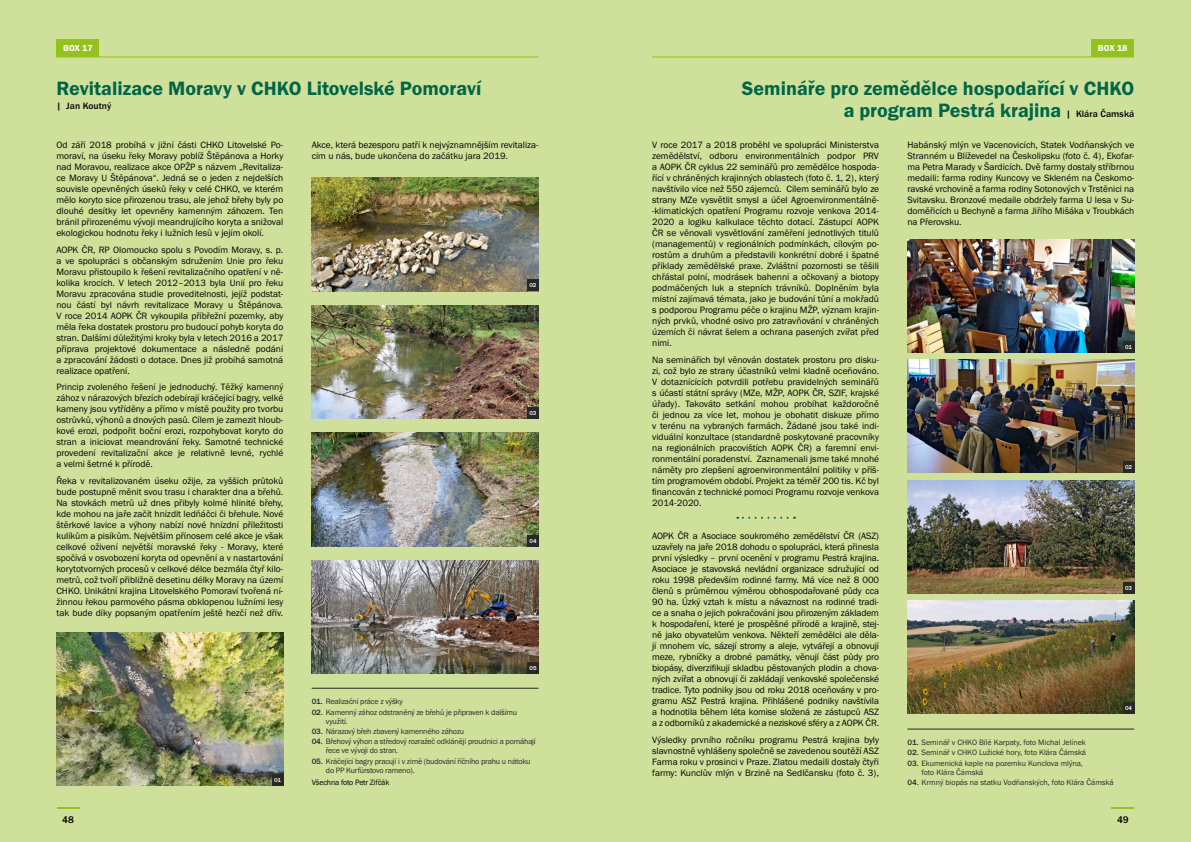
<style>
.page{position:relative;width:1191px;height:842px;background:#cfe09b}
.page>*{position:absolute;margin:0;border:0;box-sizing:border-box;transform-origin:0 0}
.t1{font:20px/22px "Franklin Gothic URW Dem";color:#006647;text-align:right}
.t2{font:500 10px "Franklin Gothic URW";color:#000}
.t3{font:9.5px/11px "Franklin Gothic URW Boo";color:#000;text-align:justify}
.t4{font:500 9.5px "Franklin Gothic URW";letter-spacing:.01em;color:#000}
.t5{font:9px "Franklin Gothic URW Dem";color:#fff}
.t6{font:8px/9px "Franklin Gothic URW Boo";letter-spacing:-.02em;color:#282827}
.t7{font:8px/9px "Franklin Gothic URW Boo";color:#282827}
.t8{font:8px "Franklin Gothic URW Boo";letter-spacing:-.02em;color:#000}
.t9{font:500 6px "Franklin Gothic URW";color:#fff}
.s1{font-family:"Franklin Gothic URW";font-weight:500}
.s2{font-family:"Franklin Gothic URW";font-weight:500;font-size:9.5px;color:#000}
</style>
<div class="page">
<hr style="left:57px;top:807px;width:22px;height:2px;background:#95c11f">
<hr style="left:1111px;top:807px;width:23px;height:2px;background:#95c11f">
<div style="left:57px;top:39px;width:42px;height:18px;background:#95c11f"></div>
<hr style="left:312px;top:688px;width:226px;height:1px;background:#282827">
<img style="left:56px;top:632px;width:227px;height:153px">
<div style="left:272px;top:774px;width:11px;height:11px;background:#282827"></div>
<img style="left:312px;top:305px;width:226px;height:114px">
<div style="left:527px;top:407px;width:11px;height:12px;background:#282827"></div>
<img style="left:312px;top:433px;width:227px;height:113px">
<div style="left:527px;top:535px;width:12px;height:11px;background:#282827"></div>
<img style="left:312px;top:560px;width:227px;height:114px">
<div style="left:527px;top:662px;width:12px;height:12px;background:#282827"></div>
<img style="left:312px;top:178px;width:226px;height:113px">
<div style="left:527px;top:280px;width:11px;height:11px;background:#282827"></div>
<hr style="left:57px;top:57px;width:482px;height:1px;background:#95c11f">
<div style="left:1091px;top:39px;width:43px;height:18px;background:#95c11f"></div>
<hr style="left:652px;top:57px;width:482px;height:1px;background:#95c11f">
<hr style="left:907px;top:729px;width:227px;height:1px;background:#282827">
<img style="left:907px;top:239px;width:227px;height:113px">
<div style="left:1123px;top:341px;width:11px;height:11px;background:#282827"></div>
<img style="left:907px;top:360px;width:227px;height:113px">
<div style="left:1123px;top:462px;width:11px;height:11px;background:#282827"></div>
<img style="left:907px;top:480px;width:227px;height:113px">
<div style="left:1123px;top:582px;width:11px;height:11px;background:#282827"></div>
<img style="left:907px;top:600px;width:227px;height:114px">
<div style="left:1123px;top:703px;width:11px;height:11px;background:#282827"></div>
<svg style="left:737px;top:517px;width:50px;height:2px"></svg>
<p class="t5" style="left:63px;top:43px;width:31px">BOX 17</p>
<h1 class="t1" style="left:56px;top:77px;width:426px">Revitalizace Moravy v CHKO Litovelské Pomoraví</h1>
<p class="t4" style="left:56px;top:100px;width:56px">| Jan Koutný</p>
<p class="t3" style="left:56px;top:139px;width:228px">Od září 2018 probíhá v jižní části CHKO Litovelské Po&shy;moraví, na úseku řeky Moravy poblíž Štěpánova a Horky nad Moravou, realizace akce OPŽP s názvem „Revitaliza&shy;ce Moravy U Štěpánova“. Jedná se o jeden z nejdelších souvisle opevněných úseků řeky v celé CHKO, ve kterém mělo koryto sice přirozenou trasu, ale jehož břehy byly po dlouhé desítky let opevněny kamenným záhozem. Ten bránil přirozenému vývoji meandrujícího koryta a snižoval ekologickou hodnotu řeky i lužních lesů v jejím okolí.</p>
<p class="t3" style="left:56px;top:244px;width:228px">AOPK ČR, RP Olomoucko spolu s Povodím Moravy, s. p. a ve spolupráci s občanským sdružením Unie pro řeku Moravu přistoupilo k řešení revitalizačního opatření v ně&shy;kolika krocích. V letech 2012‒2013 byla Unií pro řeku Moravu zpracována studie proveditelnosti, jejíž podstat&shy;nou částí byl návrh revitalizace Moravy u Štěpánova.<br>V roce 2014 AOPK ČR vykoupila příbřežní pozemky, aby měla řeka dostatek prostoru pro budoucí pohyb koryta do stran. Dalšími důležitými kroky byla v letech 2016 a 2017 příprava projektové dokumentace a následně podání a zpracování žádosti o dotace. Dnes již probíhá samotná realizace opatření.</p>
<p class="t3" style="left:56px;top:381px;width:228px">Princip zvoleného řešení je jednoduchý. Těžký kamenný zához v nárazových březích odebírají kráčející bagry, velké kameny jsou vytříděny a přímo v místě použity pro tvorbu ostrůvků, výhonů a dnových pasů. Cílem je zamezit hloub&shy;kové erozi, podpořit boční erozi, rozpohybovat koryto do stran a iniciovat meandrování řeky. Samotné technické provedení revitalizační akce je relativně levné, rychlé a velmi šetrné k přírodě.</p>
<p class="t3" style="left:56px;top:475px;width:228px">Řeka v revitalizovaném úseku ožije, za vyšších průtoků bude postupně měnit svou trasu i charakter dna a břehů.<br>Na stovkách metrů už dnes přibyly kolmé hlinité břehy, kde mohou na jaře začít hnízdit ledňáčci či břehule. Nové štěrkové lavice a výhony nabízí nové hnízdní příležitosti kulíkům a pisíkům. Největším přínosem celé akce je však celkové oživení největší moravské řeky - Moravy, které spočívá v osvobození koryta od opevnění a v nastartování korytotvorných procesů v celkové délce bezmála čtyř kilo&shy;metrů, což tvoří přibližně desetinu délky Moravy na území CHKO. Unikátní krajina Litovelského Pomoraví tvořená ní&shy;žinnou řekou parmového pásma obklopenou lužními lesy tak bude díky popsaným opatřením ještě hezčí než dřív.</p>
<p class="t9" style="left:274px;top:776px;width:9px">01</p>
<p class="t3" style="left:312px;top:139px;width:228px">Akce, která bezesporu patří k nejvýznamnějším revitaliza&shy;cím u nás, bude ukončena do začátku jara 2019.</p>
<p class="t9" style="left:529px;top:282px;width:9px">02</p>
<p class="t9" style="left:529px;top:409px;width:9px">03</p>
<p class="t9" style="left:529px;top:537px;width:9px">04</p>
<p class="t9" style="left:529px;top:664px;width:9px">05</p>
<p class="t6" style="left:312px;top:697px;width:93px"><span class="s1">01.</span> Realizační práce z výšky</p>
<p class="t6" style="left:326px;top:707px;width:193px;text-indent:-14px"><span class="s1">02.</span> Kamenný zához odstraněný ze břehů je připraven k dalšímu využití.</p>
<p class="t6" style="left:312px;top:727px;width:154px"><span class="s1">03.</span> Nárazový břeh zbavený kamenného záhozu</p>
<p class="t6" style="left:326px;top:737px;width:211px;text-indent:-14px"><span class="s1">04.</span> Břehový výhon a středový rozražeč odklánějí proudnici a pomáhají řece ve vývoji do stran.</p>
<p class="t6" style="left:326px;top:756px;width:206px;text-indent:-14px"><span class="s1">05.</span> Kráčející bagry pracují i v zimě (budování říčního prahu u nátoku do PP Kurfürstovo rameno).</p>
<p class="t8" style="left:312px;top:778px;width:79px">Všechna foto Petr Zifčák</p>
<p class="t5" style="left:1098px;top:43px;width:31px">BOX 18</p>
<h1 class="t1" style="left:742px;top:77px;width:394px">Semináře pro zemědělce hospodařící v CHKO a program Pestrá krajina <span class="s2">| Klára Čamská</span></h1>
<p class="t3" style="left:652px;top:139px;width:228px">V roce 2017 a 2018 proběhl ve spolupráci Ministerstva zemědělství, odboru environmentálních podpor PRV a AOPK ČR cyklus 22 seminářů pro zemědělce hospoda&shy;řící v chráněných krajinných oblastech (foto č. 1, 2), který navštívilo více než 550 zájemců. Cílem seminářů bylo ze strany MZe vysvětlit smysl a účel Agroenvironmentálně--klimatických opatření Programu rozvoje venkova 2014- 2020 a logiku kalkulace těchto dotací. Zástupci AOPK ČR se věnovali vysvětlování zaměření jednotlivých titulů (managementů) v regionálních podmínkách, cílovým po&shy;rostům a druhům a představili konkrétní dobré i špatné příklady zemědělské praxe. Zvláštní pozornosti se těšili chřástal polní, modrásek bahenní a očkovaný a biotopy podmáčených luk a stepních trávníků. Doplněním byla místní zajímavá témata, jako je budování tůní a mokřadů s podporou Programu péče o krajinu MŽP, význam krajin&shy;ných prvků, vhodné osivo pro zatravňování v chráněných územích či návrat šelem a ochrana pasených zvířat před nimi.</p>
<p class="t3" style="left:652px;top:354px;width:228px">Na seminářích byl věnován dostatek prostoru pro disku&shy;zi, což bylo ze strany účastníků velmi kladně oceňováno.<br>V dotaznícících potvrdili potřebu pravidelných seminářů s účastí státní správy (MZe, MŽP, AOPK ČR, SZIF, krajské úřady). Takováto setkání mohou probíhat každoročně či jednou za více let, mohou je obohatit diskuze přímo v terénu na vybraných farmách. Žádané jsou také indi&shy;viduální konzultace (standardně poskytované pracovníky na regionálních pracovištích AOPK ČR) a faremní envi&shy;ronmentální poradenství. Zaznamenali jsme také mnohé náměty pro zlepšení agroenvironmentální politiky v příš&shy;tím programovém období. Projekt za téměř 200 tis. Kč byl financován z technické pomoci Programu rozvoje venkova 2014-2020.</p>
<p class="t3" style="left:652px;top:530px;width:228px">AOPK ČR a Asociace soukromého zemědělství ČR (ASZ) uzavřely na jaře 2018 dohodu o spolupráci, která přinesla první výsledky – první ocenění v programu Pestrá krajina.<br>Asociace je stavovská nevládní organizace sdružující od roku 1998 především rodinné farmy. Má více než 8 000 členů s průměrnou výměrou obhospodařované půdy cca 90 ha. Úzký vztah k místu a návaznost na rodinné tradi&shy;ce a snaha o jejich pokračování jsou přirozeným základem k hospodaření, které je prospěšné přírodě a krajině, stej&shy;ně jako obyvatelům venkova. Někteří zemědělci ale děla&shy;jí mnohem víc, sázejí stromy a aleje, vytvářejí a obnovují meze, rybníčky a drobné památky, věnují část půdy pro biopásy, diverzifikují skladbu pěstovaných plodin a chova&shy;ných zvířat a obnovují či zakládají venkovské společenské tradice. Tyto podniky jsou od roku 2018 oceňovány v pro&shy;gramu ASZ Pestrá krajina. Přihlášené podniky navštívila a hodnotila během léta komise složená ze zástupců ASZ a z odborníků z akademické a neziskové sféry a z AOPK ČR.</p>
<p class="t3" style="left:652px;top:734px;width:228px">Výsledky prvního ročníku programu Pestrá krajina byly slavnostně vyhlášeny společně se zavedenou soutěží ASZ Farma roku v prosinci v Praze. Zlatou medaili dostaly čtyři farmy: Kunclův mlýn v Brzině na Sedlčansku (foto č. 3),</p>
<p class="t3" style="left:907px;top:139px;width:228px">Habánský mlýn ve Vacenovicích, Statek Vodňanských ve Stranném u Blíževedel na Českolipsku (foto č. 4), Ekofar&shy;ma Petra Marady v Šardicích. Dvě farmy dostaly stříbrnou medaili: farma rodiny Kuncovy ve Skleném na Českomo&shy;ravské vrchovině a farma rodiny Sotonových v Trstěnici na Svitavsku. Bronzové medaile obdržely farma U lesa v Su&shy;doměřicích u Bechyně a farma Jiřího Mišáka v Troubkách na Přerovsku.</p>
<p class="t9" style="left:1125px;top:343px;width:9px">01</p>
<p class="t9" style="left:1125px;top:464px;width:9px">02</p>
<p class="t9" style="left:1125px;top:584px;width:9px">03</p>
<p class="t9" style="left:1125px;top:704px;width:9px">04</p>
<p class="t7" style="left:907px;top:738px;width:180px"><span class="s1">01.</span> Seminář v CHKO Bílé Karpaty, foto Michal Jelínek</p>
<p class="t7" style="left:907px;top:748px;width:180px"><span class="s1">02.</span> Seminář v CHKO Lužické hory, foto Klára Čámská</p>
<p class="t7" style="left:921px;top:758px;width:163px;text-indent:-14px"><span class="s1">03.</span> Ekumenická kaple na pozemku Kunclova mlýna, foto Klára Čámská</p>
<p class="t7" style="left:907px;top:778px;width:208px"><span class="s1">04.</span> Krmný biopás na statku Vodňanských, foto Klára Čámská</p>
<p class="t2" style="left:62px;top:813px;width:13px">48</p>
<p class="t2" style="left:1117px;top:813px;width:13px">49</p>
</div>
